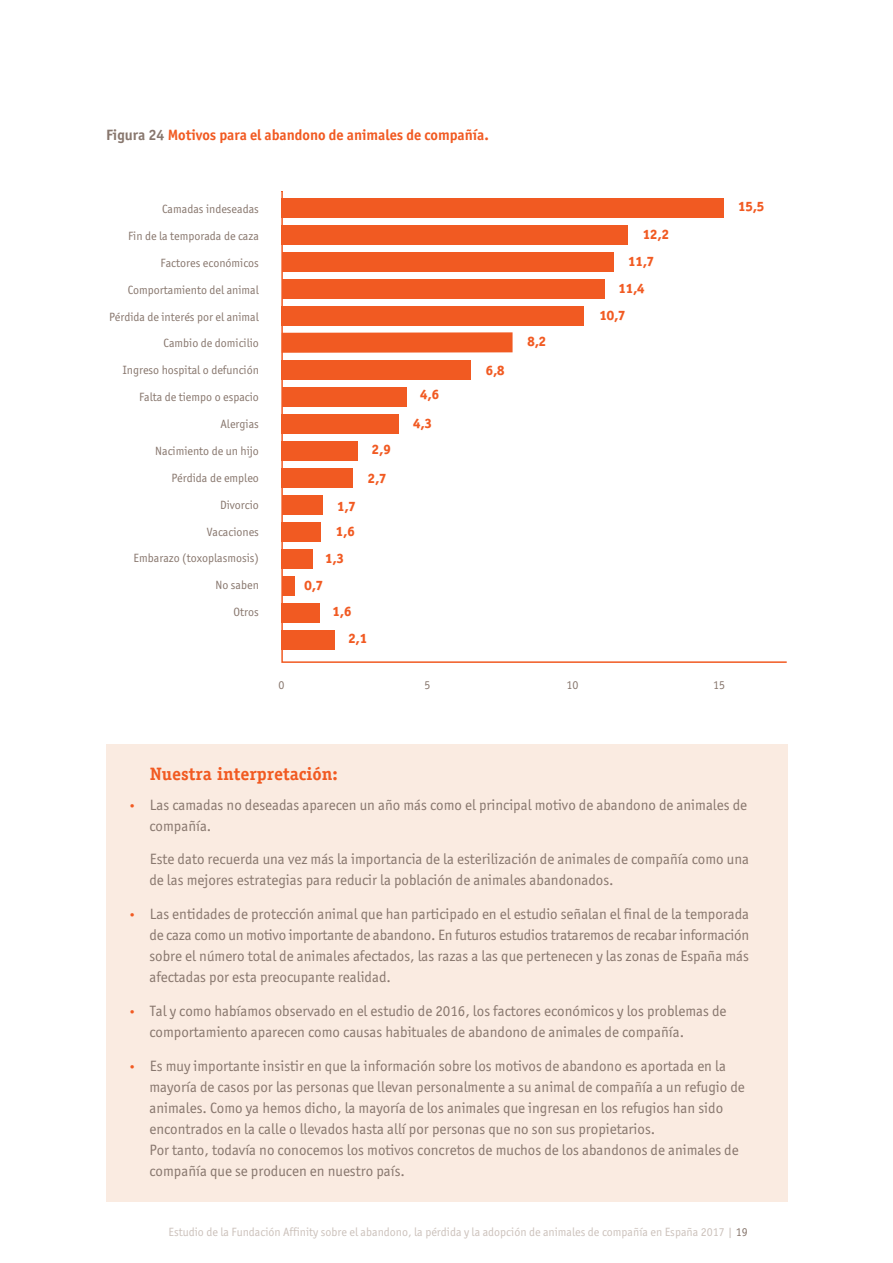
<style>
.page{position:relative;width:893px;height:1263px;background:#fff}
.page>*{position:absolute;margin:0;border:0;box-sizing:border-box;transform-origin:0 0}
.t1{font:700 18px "Officina Serif Std";color:#f15a22}
.t2{font:15px/21px "Officina San ITC";color:#88776e}
.t3{font:700 15px "Officina San ITC";color:#f15a22}
.t4{font:800 13.65px/29px "Officina Ser ITC";color:#f15a22;text-align:center}
.t5{font:12px "Officina San ITC";color:#88776e}
.t6{font:12px "Officina San ITC";color:#ccc2bc}
.s1{color:#88776e}
.s2{font-size:12px;color:#f15a22}
</style>
<div class="page">
<div style="left:106px;top:744px;width:681px;height:457px;background:#faebe1"></div>
<svg style="left:281px;top:191px;width:506px;height:472px"></svg>
<div style="left:282px;top:198px;width:442px;height:20px;background:#f15a22"></div>
<div style="left:282px;top:225px;width:346px;height:20px;background:#f15a22"></div>
<div style="left:282px;top:252px;width:331px;height:20px;background:#f15a22"></div>
<div style="left:282px;top:279px;width:322px;height:20px;background:#f15a22"></div>
<div style="left:282px;top:306px;width:302px;height:20px;background:#f15a22"></div>
<div style="left:282px;top:332px;width:230px;height:21px;background:#f15a22"></div>
<div style="left:282px;top:360px;width:189px;height:20px;background:#f15a22"></div>
<div style="left:282px;top:387px;width:124px;height:20px;background:#f15a22"></div>
<div style="left:282px;top:414px;width:117px;height:20px;background:#f15a22"></div>
<div style="left:282px;top:441px;width:76px;height:20px;background:#f15a22"></div>
<div style="left:282px;top:468px;width:71px;height:20px;background:#f15a22"></div>
<div style="left:282px;top:495px;width:40px;height:20px;background:#f15a22"></div>
<div style="left:282px;top:522px;width:39px;height:20px;background:#f15a22"></div>
<div style="left:282px;top:549px;width:31px;height:20px;background:#f15a22"></div>
<div style="left:282px;top:576px;width:12px;height:20px;background:#f15a22"></div>
<div style="left:282px;top:603px;width:38px;height:20px;background:#f15a22"></div>
<div style="left:282px;top:630px;width:53px;height:20px;background:#f15a22"></div>
<p class="t3" style="left:106px;top:129px;width:384px"><span class="s1">Figura 24</span> Motivos para el abandono de animales de compañía.</p>
<p class="t5" style="left:162px;top:204px;width:98px">Camadas indeseadas</p>
<p class="t5" style="left:128px;top:231px;width:132px">Fin de la temporada de caza</p>
<p class="t5" style="left:161px;top:258px;width:100px">Factores económicos</p>
<p class="t5" style="left:128px;top:285px;width:133px">Comportamiento del animal</p>
<p class="t5" style="left:109px;top:312px;width:151px">Pérdida de interés por el animal</p>
<p class="t5" style="left:164px;top:339px;width:97px">Cambio de domicilio</p>
<p class="t5" style="left:123px;top:366px;width:138px">Ingreso hospital o defunción</p>
<p class="t5" style="left:139px;top:393px;width:121px">Falta de tiempo o espacio</p>
<p class="t5" style="left:220px;top:419px;width:40px">Alergias</p>
<p class="t5" style="left:155px;top:446px;width:105px">Nacimiento de un hijo</p>
<p class="t5" style="left:172px;top:473px;width:89px">Pérdida de empleo</p>
<p class="t5" style="left:220px;top:500px;width:40px">Divorcio</p>
<p class="t5" style="left:207px;top:527px;width:54px">Vacaciones</p>
<p class="t5" style="left:134px;top:554px;width:127px">Embarazo (toxoplasmosis)</p>
<p class="t5" style="left:216px;top:581px;width:45px">No saben</p>
<p class="t5" style="left:234px;top:607px;width:27px">Otros</p>
<p class="t4" style="left:337px;top:493px;width:20px">1,7</p>
<p class="t4" style="left:336px;top:518px;width:20px">1,6</p>
<p class="t4" style="left:325px;top:545px;width:20px">1,3</p>
<p class="t4" style="left:304px;top:572px;width:20px">0,7</p>
<p class="t4" style="left:368px;top:436px;width:24px">2,9<br>2,7</p>
<p class="t4" style="left:348px;top:599px;width:20px;line-height:26.7px;text-align:left;text-indent:-16px">1,6<br>2,1</p>
<p class="t4" style="left:413px;top:381px;width:27px">4,6<br>4,3</p>
<p class="t4" style="left:486px;top:357px;width:20px">6,8</p>
<p class="t4" style="left:527px;top:329px;width:20px">8,2</p>
<p class="t4" style="left:643px;top:221px;width:28px">12,2</p>
<p class="t4" style="left:628px;top:248px;width:28px">11,7</p>
<p class="t4" style="left:618px;top:275px;width:28px">11,4</p>
<p class="t4" style="left:599px;top:302px;width:28px">10,7</p>
<p class="t5" style="left:279px;top:681px;width:7px">0</p>
<p class="t5" style="left:424px;top:681px;width:7px">5</p>
<p class="t5" style="left:566px;top:681px;width:13px">10</p>
<p class="t5" style="left:713px;top:681px;width:13px">15</p>
<p class="t4" style="left:738px;top:193px;width:28px">15,5</p>
<p class="t1" style="left:150px;top:767px;width:189px">Nuestra interpretación:</p>
<p class="t2" style="left:149px;top:795px;width:599px;text-indent:-21px"><span class="s2">•</span> Las camadas no deseadas aparecen un año más como el principal motivo de abandono de animales de compañía.</p>
<p class="t2" style="left:149px;top:850px;width:601px">Este dato recuerda una vez más la importancia de la esterilización de animales de compañía como una de las mejores estrategias para reducir la población de animales abandonados.</p>
<p class="t2" style="left:149px;top:905px;width:601px;text-align:justify;text-indent:-21px"><span class="s2">•</span> Las entidades de protección animal que han participado en el estudio señalan el final de la temporada de caza como un motivo importante de abandono. En futuros estudios trataremos de recabar información sobre el número total de animales afectados, las razas a las que pertenecen y las zonas de España más afectadas por esta preocupante realidad.</p>
<p class="t2" style="left:149px;top:1002px;width:579px;text-indent:-21px"><span class="s2">•</span> Tal y como habíamos observado en el estudio de 2016, los factores económicos y los problemas de comportamiento aparecen como causas habituales de abandono de animales de compañía.</p>
<p class="t2" style="left:149px;top:1056px;width:597px;text-indent:-21px"><span class="s2">•</span> Es muy importante insistir en que la información sobre los motivos de abandono es aportada en la mayoría de casos por las personas que llevan personalmente a su animal de compañía a un refugio de animales. Como ya hemos dicho, la mayoría de los animales que ingresan en los refugios han sido encontrados en la calle o llevados hasta allí por personas que no son sus propietarios.<br>Por tanto, todavía no conocemos los motivos concretos de muchos de los abandonos de animales de compañía que se producen en nuestro país.</p>
<p class="t6" style="left:169px;top:1228px;width:581px">Estudio de la Fundación Affinity sobre el abandono, la pérdida y la adopción de animales de compañía en España 2017 | <span class="s1">19</span></p>
</div>
